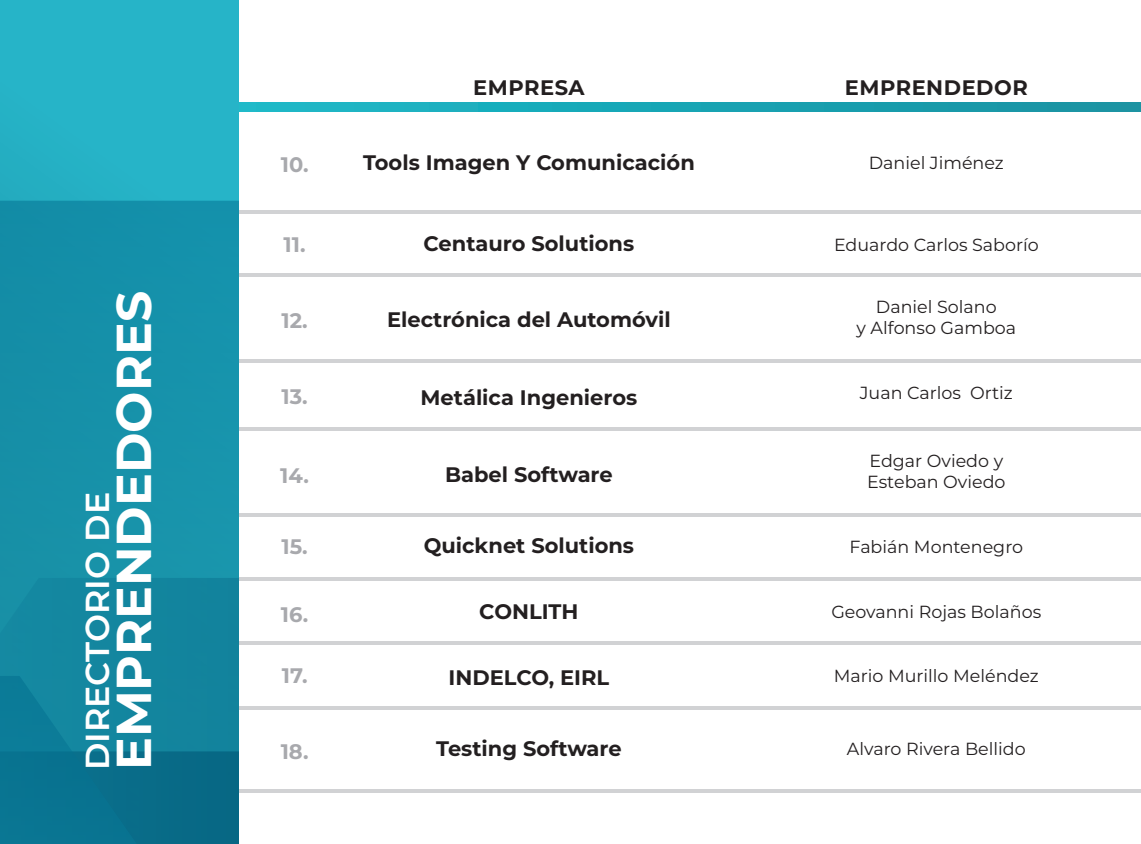
<style>
.page{position:relative;width:1141px;height:844px;background:#fff}
.page>*{position:absolute;margin:0;border:0;box-sizing:border-box;transform-origin:0 0}
.t1{font:700 49px "Montserrat";color:#fff}
.t2{font:600 33.25px "Montserrat";color:#fff}
.t3{font:700 21px "Montserrat";color:#231f20}
.t4{font:700 21px "Montserrat";color:#a8a9ad}
.t5{font:700 21px "Montserrat";letter-spacing:.025em;color:#231f20}
.t6{font:17.5px "Montserrat";color:#231f20}
</style>
<div class="page">
<svg style="left:238px;top:102px;width:903px;height:10px;background:#1aa5b4"></svg>
<hr style="left:231px;top:210px;width:910px;height:4px;background:#d1d2d4">
<svg style="left:238px;top:512px;width:903px;height:4px;fill:#d1d2d4"></svg>
<hr style="left:231px;top:359px;width:910px;height:4px;background:#d1d2d4">
<hr style="left:231px;top:273px;width:910px;height:4px;background:#d1d2d4">
<hr style="left:231px;top:577px;width:910px;height:4px;background:#d1d2d4">
<hr style="left:231px;top:641px;width:910px;height:3px;background:#d1d2d4">
<svg style="left:238px;top:426px;width:903px;height:4px;fill:#d1d2d4"></svg>
<svg style="left:238px;top:705px;width:903px;height:4px;fill:#d1d2d4"></svg>
<hr style="left:231px;top:789px;width:910px;height:3px;background:#d1d2d4">
<div style="left:0;top:0;width:238px;height:843px;background:#26b4c8"></div>
<div style="left:0;top:201px;width:238px;height:376px;background:#1691a9"></div>
<div style="left:0;top:577px;width:238px;height:98px;background:#13869f"></div>
<svg style="left:0;top:675px;width:238px;height:168px;background:#0c7893"></svg>
<p class="t1" style="left:98px;top:770px;width:480px;rotate:-90deg">EMPRENDEDORES</p>
<p class="t2" style="left:74px;top:770px;width:279px;rotate:-90deg">DIRECTORIO DE</p>
<p class="t5" style="left:473px;top:72px;width:113px">EMPRESA</p>
<p class="t5" style="left:845px;top:72px;width:184px">EMPRENDEDOR</p>
<p class="t4" style="left:281px;top:149px;width:29px">10.</p>
<p class="t3" style="left:363px;top:148px;width:333px">Tools Imagen Y Comunicación</p>
<p class="t6" style="left:869px;top:150px;width:137px">Daniel Jiménez</p>
<p class="t4" style="left:284px;top:229px;width:23px">11.</p>
<p class="t3" style="left:424px;top:228px;width:212px">Centauro Solutions</p>
<p class="t6" style="left:834px;top:232px;width:206px">Eduardo Carlos Saborío</p>
<p class="t4" style="left:281px;top:305px;width:28px">12.</p>
<p class="t3" style="left:387px;top:304px;width:285px">Electrónica del Automóvil</p>
<p class="t6" style="left:876px;top:295px;width:122px">Daniel Solano</p>
<p class="t6" style="left:857px;top:316px;width:161px">y Alfonso Gamboa</p>
<p class="t4" style="left:282px;top:382px;width:28px">13.</p>
<p class="t3" style="left:421px;top:382px;width:218px">Metálica Ingenieros</p>
<p class="t6" style="left:860px;top:380px;width:155px">Juan Carlos Ortiz</p>
<p class="t4" style="left:280px;top:460px;width:30px">14.</p>
<p class="t3" style="left:445px;top:459px;width:169px">Babel Software</p>
<p class="t6" style="left:869px;top:449px;width:135px">Edgar Oviedo y</p>
<p class="t6" style="left:867px;top:470px;width:140px">Esteban Oviedo</p>
<p class="t4" style="left:282px;top:531px;width:28px">15.</p>
<p class="t3" style="left:424px;top:530px;width:212px">Quicknet Solutions</p>
<p class="t6" style="left:850px;top:534px;width:175px">Fabián Montenegro</p>
<p class="t4" style="left:281px;top:599px;width:29px">16.</p>
<p class="t3" style="left:479px;top:596px;width:101px">CONLITH</p>
<p class="t6" style="left:831px;top:600px;width:211px">Geovanni Rojas Bolaños</p>
<p class="t4" style="left:282px;top:660px;width:27px">17.</p>
<p class="t3" style="left:449px;top:662px;width:162px">INDELCO, EIRL</p>
<p class="t6" style="left:834px;top:663px;width:206px">Mario Murillo Meléndez</p>
<p class="t4" style="left:281px;top:735px;width:29px">18.</p>
<p class="t3" style="left:436px;top:733px;width:187px">Testing Software</p>
<p class="t6" style="left:847px;top:736px;width:180px">Alvaro Rivera Bellido</p>
</div>
